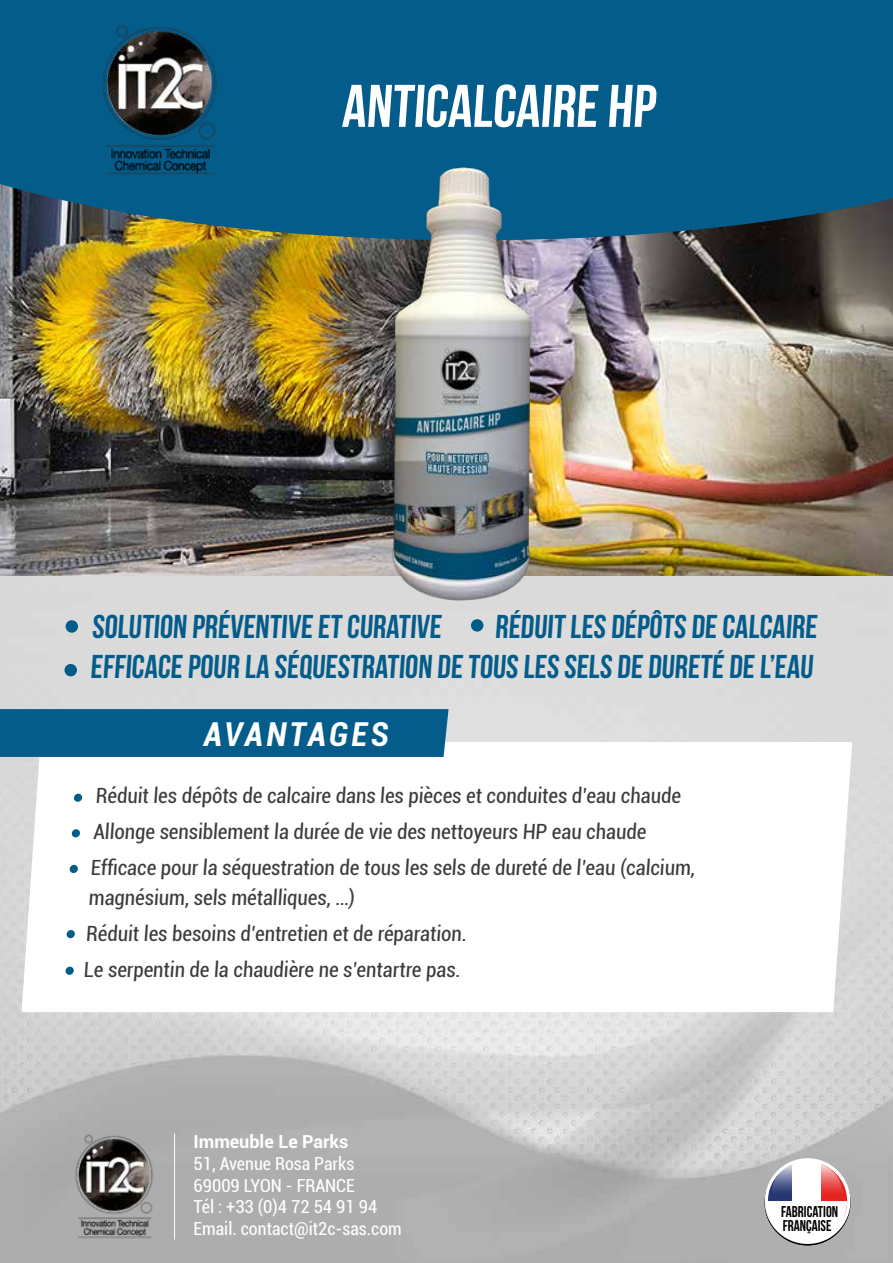
<style>
.page{position:relative;width:893px;height:1263px;background:#fff}
.page>*{position:absolute;margin:0;border:0;box-sizing:border-box;transform-origin:0 0}
.t1{font:700 60px "Bebas Neue";color:#fff}
.t2{font:700 33px/39.6px "Bebas Neue";color:#045c8a;text-align:right}
.t3{font:italic 700 condensed 33px "Roboto";letter-spacing:.09em;color:#fff}
.t4{font:condensed 21px/36px "Roboto";color:#3c3c3b}
.t5{font:condensed 18px/21.6px "Roboto";color:#fff}
.t6{font:700 18px "Roboto";color:#fff}
.t7{font:15.6px/14.7px "Bebas Neue";color:#000;scale:.95 1}
</style>
<div class="page">
<img style="left:0;top:575px;width:893px;height:688px">
<img style="left:0;top:240px;width:364px;height:335px">
<img style="left:554px;top:240px;width:339px;height:335px">
<svg style="left:0;top:0;width:893px;height:240px;fill:#045c8a"></svg>
<svg style="left:765px;top:1158px;width:85px;height:86px"></svg>
<svg style="left:766px;top:1161px;width:82px;height:81px"></svg>
<hr style="left:174px;top:1133px;width:1px;height:106px;background:#fff">
<svg style="left:22px;top:742px;width:830px;height:270px"></svg>
<div style="left:74px;top:794px;width:8px;height:8px;background:#045c8a;border-radius:50%"></div>
<div style="left:72px;top:829px;width:8px;height:8px;background:#045c8a;border-radius:50%"></div>
<div style="left:70px;top:865px;width:8px;height:8px;background:#045c8a;border-radius:50%"></div>
<div style="left:66px;top:930px;width:9px;height:8px;background:#045c8a;border-radius:50%"></div>
<div style="left:65px;top:967px;width:9px;height:8px;background:#045c8a;border-radius:50%"></div>
<div style="left:0;top:709px;width:449px;height:48px;background:#045c8a"></div>
<div style="left:66px;top:620px;width:12px;height:13px;background:#005c89;border-radius:50%"></div>
<div style="left:65px;top:664px;width:12px;height:12px;background:#005c89;border-radius:50%"></div>
<div style="left:471px;top:619px;width:12px;height:13px;background:#005c89;border-radius:50%"></div>
<img style="left:364px;top:160px;width:190px;height:456px">
<img style="left:54px;top:1126px;width:120px;height:120px">
<img style="left:72px;top:11px;width:176px;height:176px">
<h1 class="t1" style="left:341px;top:73px;width:320px">ANTICALCAIRE HP</h1>
<h2 class="t2" style="left:90px;top:607px;width:731px">RÉDUIT LES DÉPÔTS DE CALCAIRE<br>EFFICACE POUR LA SÉQUESTRATION DE TOUS LES SELS DE DURETÉ DE L’EAU</h2>
<h2 class="t2" style="left:92px;top:607px;width:354px">SOLUTION PRÉVENTIVE ET CURATIVE</h2>
<h2 class="t3" style="left:204px;top:711px;width:186px">AVANTAGES</h2>
<p class="t4" style="left:91px;top:777px;width:608px">Réduit les dépôts de calcaire dans les pièces et conduites d’eau chaude<br>Allonge sensiblement la durée de vie des nettoyeurs HP eau chaude<br>Efficace pour la séquestration de tous les sels de dureté de l’eau (calcium,</p>
<p class="t4" style="left:83px;top:879px;width:387px">magnésium, sels métalliques, …)<br>Réduit les besoins d’entretien et de réparation.<br>Le serpentin de la chaudière ne s’entartre pas.</p>
<p class="t6" style="left:193px;top:1129px;width:157px">Immeuble Le Parks</p>
<p class="t5" style="left:193px;top:1152px;width:210px">51, Avenue Rosa Parks<br>69009 LYON - FRANCE<br>Tél : +33 (0)4 72 54 91 94<br>Email. contact@it2c-sas.com</p>
<p class="t7" style="left:781px;top:1204px;width:62px">FABRICATION<br>FRANÇAISE</p>
</div>
